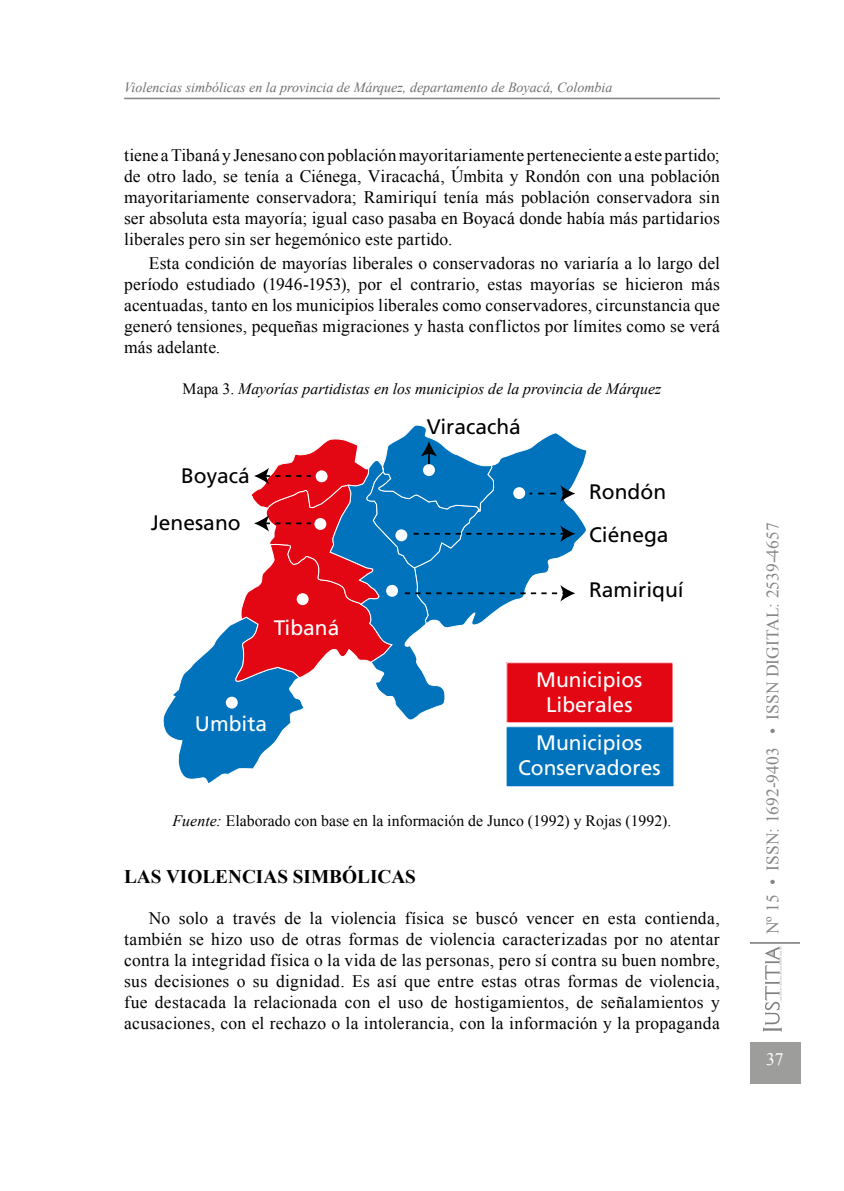
<style>
.page{position:relative;width:844px;height:1191px;background:#fff}
.page>*{position:absolute;margin:0;border:0;box-sizing:border-box;transform-origin:0 0}
.t1{font:21px/25.2px "Frutiger";color:#fff;text-align:center}
.t2{font:21px "Frutiger";color:#000}
.t3{font:700 19.25px "Times New Roman";color:#000}
.t4{font:17.5px/21px "Times New Roman";letter-spacing:.01em;color:#000;text-align:justify}
.t5{font:17.5px "Times New Roman";color:#878787}
.t6{font:17.5px "Times New Roman";color:#fff}
.t7{font:15.75px "Times New Roman";color:#000}
.t8{font:italic 15.75px "Times New Roman";color:#000}
.t9{font:italic 14px "Times New Roman";color:#706f6f}
.s1{font-style:normal}
.s2{font-style:italic}
</style>
<div class="page">
<hr style="left:124px;top:98px;width:595px;height:1px;background:#878787">
<div style="left:749px;top:1042px;width:51px;height:42px;background:#9d9d9c"></div>
<svg style="left:763px;top:946px;width:19px;height:85px"></svg>
<hr style="left:749px;top:942px;width:50px;height:1px;background:#878787">
<svg style="left:163px;top:425px;width:424px;height:359px"></svg>
<div style="left:506px;top:662px;width:166px;height:61px;background:#e30613"></div>
<div style="left:506px;top:662px;width:167px;height:61px;border:1px solid #fff"></div>
<div style="left:506px;top:726px;width:167px;height:60px;background:#0073bc"></div>
<div style="left:505px;top:726px;width:169px;height:61px;border:1px solid #fff"></div>
<p class="t9" style="left:124px;top:78px;width:489px">Violencias simbólicas en la provincia de Márquez, departamento de Boyacá, Colombia</p>
<p class="t4" style="left:124px;top:144px;width:597px">tiene a Tibaná y Jenesano con población mayoritariamente perteneciente a este partido; de otro lado, se tenía a Ciénega, Viracachá, Úmbita y Rondón con una población mayoritariamente conservadora; Ramiriquí tenía más población conservadora sin ser absoluta esta mayoría; igual caso pasaba en Boyacá donde había más partidarios liberales pero sin ser hegemónico este partido.</p>
<p class="t4" style="left:124px;top:252px;width:597px;text-indent:25px">Esta condición de mayorías liberales o conservadoras no variaría a lo largo del período estudiado (1946-1953), por el contrario, estas mayorías se hicieron más acentuadas, tanto en los municipios liberales como conservadores, circunstancia que generó tensiones, pequeñas migraciones y hasta conflictos por límites como se verá más adelante.</p>
<p class="t8" style="left:183px;top:378px;width:480px"><span class="s1">Mapa 3.</span> Mayorías partidistas en los municipios de la provincia de Márquez</p>
<p class="t2" style="left:181px;top:463px;width:70px">Boyacá</p>
<p class="t2" style="left:151px;top:510px;width:91px">Jenesano</p>
<p class="t1" style="left:273px;top:615px;width:67px">Tibaná</p>
<p class="t2" style="left:426px;top:414px;width:96px">Viracachá</p>
<p class="t2" style="left:589px;top:480px;width:78px">Rondón</p>
<p class="t2" style="left:589px;top:522px;width:81px">Ciénega</p>
<p class="t2" style="left:589px;top:577px;width:96px">Ramiriquí</p>
<p class="t1" style="left:536px;top:667px;width:108px">Municipios<br>Liberales</p>
<p class="t1" style="left:518px;top:730px;width:144px">Municipios<br>Conservadores</p>
<p class="t7" style="left:172px;top:810px;width:500px"><span class="s2">Fuente:</span> Elaborado con base en la información de Junco (1992) y Rojas (1992).</p>
<p class="t3" style="left:124px;top:863px;width:293px">LAS VIOLENCIAS SIMBÓLICAS</p>
<p class="t4" style="left:124px;top:907px;width:597px;text-indent:25px">No solo a través de la violencia física se buscó vencer en esta contienda, también se hizo uso de otras formas de violencia caracterizadas por no atentar contra la integridad física o la vida de las personas, pero sí contra su buen nombre, sus decisiones o su dignidad. Es así que entre estas otras formas de violencia, fue destacada la relacionada con el uso de hostigamientos, de señalamientos y acusaciones, con el rechazo o la intolerancia, con la información y la propaganda</p>
<p class="t1" style="left:195px;top:711px;width:74px">Umbita</p>
<p class="t5" style="left:760px;top:934px;width:413px;rotate:-90deg">Nº 15 • ISSN: 1692-9403 • ISSN DIGITAL: 2539-4657</p>
<p class="t6" style="left:766px;top:1047px;width:19px">37</p>
</div>
